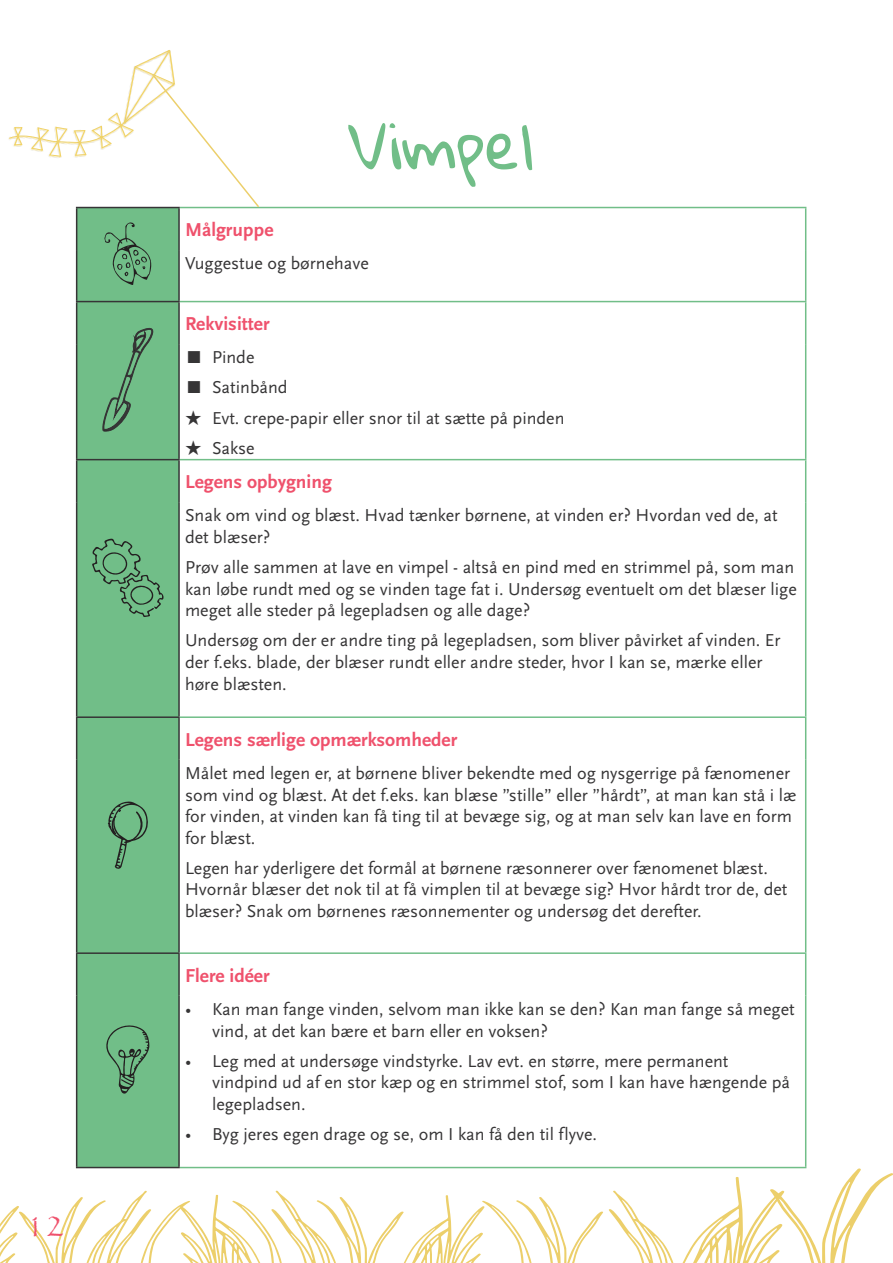
<style>
.page{position:relative;width:893px;height:1263px;background:#fff}
.page>*{position:absolute;margin:0;border:0;box-sizing:border-box;transform-origin:0 0}
.t1{font:63px "Gloria Hallelujah";color:#71be88}
.t2{font:34.5px "Papyrus";color:#ef516c}
.t3{font:700 19.5px "Scala Sans OT";color:#ef516c}
.Tekstboks_brødtekst{font:18px/21.6px "Scala Sans OT";color:#363536}
</style>
<div class="page">
<div style="left:77px;top:209px;width:101px;height:958px;background:#71be88"></div>
<hr style="left:180px;top:207px;width:626px;height:1px;background:#71be88">
<hr style="left:805px;top:208px;width:1px;height:42px;background:#71be88">
<hr style="left:805px;top:250px;width:1px;height:51px;background:#71be88">
<hr style="left:180px;top:301px;width:626px;height:1px;background:#71be88">
<hr style="left:805px;top:302px;width:1px;height:42px;background:#71be88">
<hr style="left:805px;top:344px;width:1px;height:115px;background:#71be88">
<hr style="left:180px;top:459px;width:626px;height:1px;background:#71be88">
<hr style="left:805px;top:460px;width:1px;height:42px;background:#71be88">
<hr style="left:805px;top:502px;width:1px;height:214px;background:#71be88">
<hr style="left:180px;top:716px;width:626px;height:2px;background:#71be88">
<hr style="left:805px;top:718px;width:1px;height:42px;background:#71be88">
<hr style="left:805px;top:760px;width:1px;height:192px;background:#71be88">
<hr style="left:180px;top:952px;width:626px;height:2px;background:#71be88">
<hr style="left:805px;top:954px;width:1px;height:42px;background:#71be88">
<hr style="left:805px;top:996px;width:1px;height:171px;background:#71be88">
<hr style="left:180px;top:1167px;width:626px;height:1px;background:#71be88">
<hr style="left:76px;top:208px;width:1px;height:42px;background:#363536">
<hr style="left:178px;top:208px;width:2px;height:42px;background:#363536">
<hr style="left:76px;top:250px;width:1px;height:51px;background:#363536">
<hr style="left:178px;top:250px;width:2px;height:51px;background:#363536">
<hr style="left:76px;top:301px;width:104px;height:1px;background:#363536">
<hr style="left:76px;top:302px;width:1px;height:42px;background:#363536">
<hr style="left:178px;top:302px;width:2px;height:42px;background:#363536">
<hr style="left:76px;top:344px;width:1px;height:115px;background:#363536">
<hr style="left:178px;top:344px;width:2px;height:115px;background:#363536">
<hr style="left:76px;top:459px;width:104px;height:1px;background:#363536">
<hr style="left:76px;top:460px;width:1px;height:42px;background:#363536">
<hr style="left:178px;top:460px;width:2px;height:42px;background:#363536">
<hr style="left:76px;top:502px;width:1px;height:214px;background:#363536">
<hr style="left:178px;top:502px;width:2px;height:214px;background:#363536">
<hr style="left:76px;top:716px;width:104px;height:2px;background:#363536">
<hr style="left:76px;top:718px;width:1px;height:42px;background:#363536">
<hr style="left:178px;top:718px;width:2px;height:42px;background:#363536">
<hr style="left:76px;top:760px;width:1px;height:192px;background:#363536">
<hr style="left:178px;top:760px;width:2px;height:192px;background:#363536">
<hr style="left:76px;top:952px;width:104px;height:2px;background:#363536">
<hr style="left:76px;top:954px;width:1px;height:42px;background:#363536">
<hr style="left:178px;top:954px;width:2px;height:42px;background:#363536">
<hr style="left:76px;top:996px;width:1px;height:171px;background:#363536">
<hr style="left:178px;top:996px;width:2px;height:171px;background:#363536">
<hr style="left:76px;top:1167px;width:104px;height:1px;background:#363536">
<svg style="left:104px;top:222px;width:47px;height:63px;background:#66a879"></svg>
<svg style="left:102px;top:328px;width:51px;height:103px;background:#68ab7c"></svg>
<svg style="left:92px;top:538px;width:72px;height:79px;background:#67ab7b"></svg>
<svg style="left:108px;top:801px;width:41px;height:68px;background:#64a477"></svg>
<svg style="left:103px;top:1023px;width:46px;height:71px;background:#65a778"></svg>
<svg style="left:8px;top:50px;width:253px;height:159px"></svg>
<svg style="left:0;top:1168px;width:893px;height:95px"></svg>
<h2 class="t2" style="left:26px;top:1204px;width:41px">12</h2>
<p class="t1" style="left:348px;top:111px;width:187px">Vimpel</p>
<p class="t3" style="left:185px;top:219px;width:90px">Målgruppe</p>
<p class="Tekstboks_brødtekst" style="left:185px;top:253px;width:185px">Vuggestue og børnehave</p>
<p class="t3" style="left:185px;top:313px;width:86px">Rekvisitter</p>
<p class="Tekstboks_brødtekst" style="left:185px;top:347px;width:71px">■ Pinde</p>
<p class="Tekstboks_brødtekst" style="left:185px;top:377px;width:104px">■ Satinbånd</p>
<p class="Tekstboks_brødtekst" style="left:185px;top:407px;width:381px">★ Evt. crepe-papir eller snor til at sætte på pinden</p>
<p class="Tekstboks_brødtekst" style="left:185px;top:437px;width:71px">★ Sakse</p>
<p class="t3" style="left:185px;top:471px;width:148px">Legens opbygning</p>
<p class="Tekstboks_brødtekst" style="left:185px;top:505px;width:594px">Snak om vind og blæst. Hvad tænker børnene, at vinden er? Hvordan ved de, at det blæser?</p>
<p class="Tekstboks_brødtekst" style="left:185px;top:557px;width:613px">Prøv alle sammen at lave en vimpel - altså en pind med en strimmel på, som man kan løbe rundt med og se vinden tage fat i. Undersøg eventuelt om det blæser lige meget alle steder på legepladsen og alle dage?</p>
<p class="Tekstboks_brødtekst" style="left:185px;top:630px;width:597px">Undersøg om der er andre ting på legepladsen, som bliver påvirket af vinden. Er der f.eks. blade, der blæser rundt eller andre steder, hvor I kan se, mærke eller høre blæsten.</p>
<p class="t3" style="left:185px;top:728px;width:274px">Legens særlige opmærksomheder</p>
<p class="Tekstboks_brødtekst" style="left:185px;top:763px;width:613px">Målet med legen er, at børnene bliver bekendte med og nysgerrige på fænomener som vind og blæst. At det f.eks. kan blæse ”stille” eller ”hårdt”, at man kan stå i læ for vinden, at vinden kan få ting til at bevæge sig, og at man selv kan lave en form for blæst.</p>
<p class="Tekstboks_brødtekst" style="left:185px;top:858px;width:604px">Legen har yderligere det formål at børnene ræsonnerer over fænomenet blæst.<br>Hvornår blæser det nok til at få vimplen til at bevæge sig? Hvor hårdt tror de, det blæser? Snak om børnenes ræsonnementer og undersøg det derefter.</p>
<p class="t3" style="left:185px;top:964px;width:86px">Flere idéer</p>
<p class="Tekstboks_brødtekst" style="left:212px;top:999px;width:584px;text-indent:-27px">• Kan man fange vinden, selvom man ikke kan se den? Kan man fange så meget vind, at det kan bære et barn eller en voksen?</p>
<p class="Tekstboks_brødtekst" style="left:212px;top:1050px;width:580px;text-indent:-27px">• Leg med at undersøge vindstyrke. Lav evt. en større, mere permanent vindpind ud af en stor kæp og en strimmel stof, som I kan have hængende på legepladsen.</p>
<p class="Tekstboks_brødtekst" style="left:185px;top:1124px;width:414px">• Byg jeres egen drage og se, om I kan få den til flyve.</p>
</div>
